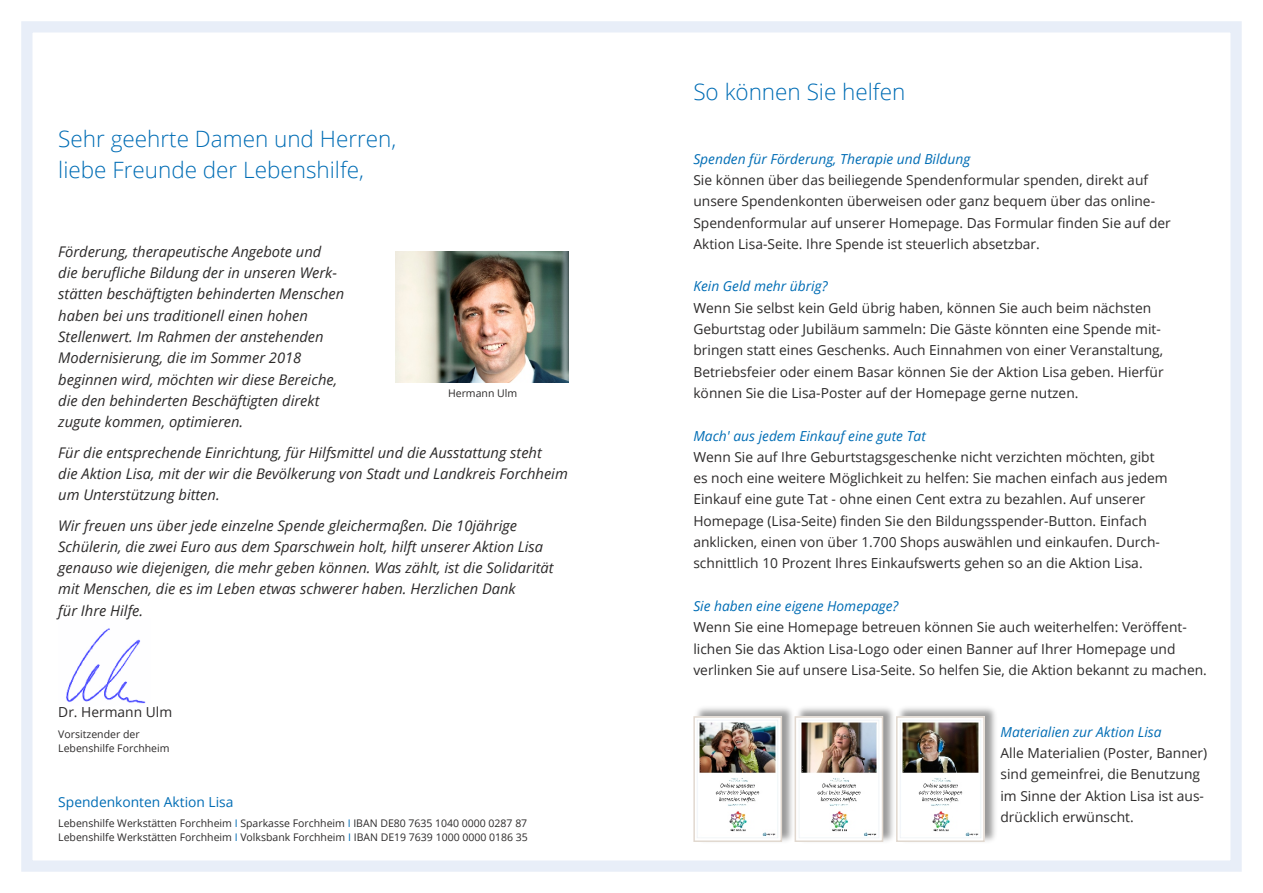
<style>
.page{position:relative;width:1263px;height:893px;background:#fff}
.page>*{position:absolute;margin:0;border:0;box-sizing:border-box;transform-origin:0 0}
.t1{font:300 22.5px/30.6px "Open Sans";color:#006db5}
.t2{font:italic 14.7px/21.3px "Open Sans";color:#2c2a2a}
.t3{font:13.8px/21.3px "Open Sans";color:#2c2a2a}
.t4{font:italic 13.8px "Open Sans";color:#006db5}
.t5{font:13.8px "Open Sans";color:#006db5}
.t6{font:10.5px/14.2px "Open Sans";color:#2c2a2a}
.s1{color:#006db5}
</style>
<div class="page">
<img style="left:66px;top:628px;width:80px;height:76px">
<img style="left:395px;top:252px;width:174px;height:130px">
<div style="left:21px;top:21px;width:1221px;height:851px;border:11px solid #e8eef8"></div>
<img style="left:798px;top:707px;width:96px;height:135px">
<img style="left:798px;top:719px;width:82px;height:120px">
<div style="left:794px;top:716px;width:89px;height:126px;border:2px solid #e1d8cf"></div>
<img style="left:899px;top:707px;width:97px;height:134px">
<img style="left:899px;top:719px;width:83px;height:120px">
<div style="left:896px;top:716px;width:89px;height:126px;border:2px solid #e1d8cf"></div>
<img style="left:697px;top:707px;width:100px;height:135px">
<img style="left:697px;top:719px;width:82px;height:120px">
<div style="left:693px;top:716px;width:89px;height:126px;border:2px solid #e1d8cf"></div>
<h1 class="t1" style="left:58px;top:126px;width:340px">Sehr geehrte Damen und Herren, liebe Freunde der Lebenshilfe,</h1>
<p class="t2" style="left:58px;top:242px;width:288px">Förderung, therapeutische Angebote und die berufliche Bildung der in unseren Werk&shy;stätten beschäftigten behinderten Menschen haben bei uns traditionell einen hohen Stellenwert. Im Rahmen der anstehenden Modernisierung, die im Sommer 2018 beginnen wird, möchten wir diese Bereiche, die den behinderten Beschäftigten direkt zugute kommen, optimieren.</p>
<p class="t2" style="left:58px;top:443px;width:511px">Für die entsprechende Einrichtung, für Hilfsmittel und die Ausstattung steht<br>die Aktion Lisa, mit der wir die Bevölkerung von Stadt und Landkreis Forchheim um Unterstützung bitten.</p>
<p class="t2" style="left:58px;top:516px;width:497px">Wir freuen uns über jede einzelne Spende gleichermaßen. Die 10jährige Schülerin, die zwei Euro aus dem Sparschwein holt, hilft unserer Aktion Lisa genauso wie diejenigen, die mehr geben können. Was zählt, ist die Solidarität mit Menschen, die es im Leben etwas schwerer haben. Herzlichen Dank<br>für Ihre Hilfe.</p>
<p class="t6" style="left:448px;top:387px;width:71px">Hermann Ulm</p>
<p class="t3" style="left:58px;top:703px;width:115px">Dr. Hermann Ulm</p>
<p class="t6" style="left:58px;top:728px;width:113px">Vorsitzender der<br>Lebenshilfe Forchheim</p>
<p class="t5" style="left:58px;top:796px;width:177px">Spendenkonten Aktion Lisa</p>
<p class="t6" style="left:58px;top:817px;width:471px">Lebenshilfe Werkstätten Forchheim <span class="s1">I</span> Sparkasse Forchheim <span class="s1">I</span> IBAN DE80 7635 1040 0000 0287 87<br>Lebenshilfe Werkstätten Forchheim <span class="s1">I</span> Volksbank Forchheim <span class="s1">I</span> IBAN DE19 7639 1000 0000 0186 35</p>
<h1 class="t1" style="left:693px;top:79px;width:213px">So können Sie helfen</h1>
<p class="t4" style="left:693px;top:153px;width:278px">Spenden für Förderung, Therapie und Bildung</p>
<p class="t3" style="left:693px;top:171px;width:479px">Sie können über das beiliegende Spendenformular spenden, direkt auf unsere Spendenkonten überweisen oder ganz bequem über das online-Spendenformular auf unserer Homepage. Das Formular finden Sie auf der Aktion Lisa-Seite. Ihre Spende ist steuerlich absetzbar.</p>
<p class="t4" style="left:693px;top:281px;width:136px">Kein Geld mehr übrig?</p>
<p class="t3" style="left:693px;top:298px;width:472px">Wenn Sie selbst kein Geld übrig haben, können Sie auch beim nächsten Geburtstag oder Jubiläum sammeln: Die Gäste könnten eine Spende mit&shy;bringen statt eines Geschenks. Auch Einnahmen von einer Veranstaltung, Betriebsfeier oder einem Basar können Sie der Aktion Lisa geben. Hierfür können Sie die Lisa-Poster auf der Homepage gerne nutzen.</p>
<p class="t4" style="left:693px;top:430px;width:234px">Mach' aus jedem Einkauf eine gute Tat</p>
<p class="t3" style="left:693px;top:448px;width:476px">Wenn Sie auf Ihre Geburtstagsgeschenke nicht verzichten möchten, gibt es noch eine weitere Möglichkeit zu helfen: Sie machen einfach aus jedem Einkauf eine gute Tat - ohne einen Cent extra zu bezahlen. Auf unserer Homepage (Lisa-Seite) finden Sie den Bildungsspender-Button. Einfach anklicken, einen von über 1.700 Shops auswählen und einkaufen. Durch&shy;schnittlich 10 Prozent Ihres Einkaufswerts gehen so an die Aktion Lisa.</p>
<p class="t4" style="left:693px;top:600px;width:207px">Sie haben eine eigene Homepage?</p>
<p class="t3" style="left:693px;top:618px;width:515px">Wenn Sie eine Homepage betreuen können Sie auch weiterhelfen: Veröffent&shy;lichen Sie das Aktion Lisa-Logo oder einen Banner auf Ihrer Homepage und verlinken Sie auf unsere Lisa-Seite. So helfen Sie, die Aktion bekannt zu machen.</p>
<p class="t4" style="left:1000px;top:726px;width:163px">Materialien zur Aktion Lisa</p>
<p class="t3" style="left:1000px;top:744px;width:208px">Alle Materialien (Poster, Banner) sind gemeinfrei, die Benutzung im Sinne der Aktion Lisa ist aus&shy;drücklich erwünscht.</p>
</div>
